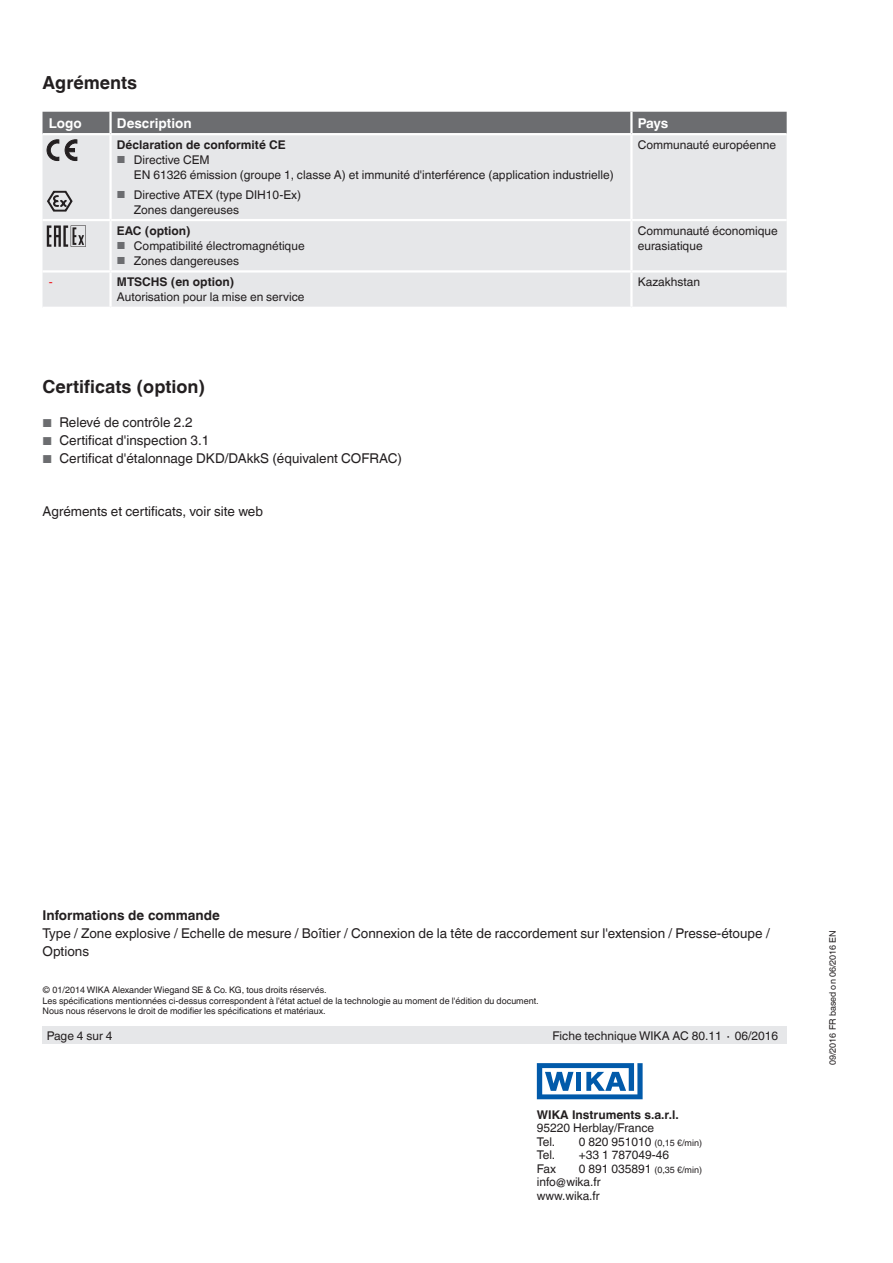
<style>
.page{position:relative;width:893px;height:1263px;background:#fff}
.page>*{position:absolute;margin:0;border:0;box-sizing:border-box;transform-origin:0 0}
.t1{font:700 18px "Helvetica World";color:#231f20}
.t2{font:13.5px/18px "Helvetica World";color:#231f20}
.t3{font:700 13.5px "Helvetica World";color:#231f20}
.t4{font:700 13.5px "Helvetica World";color:#fff}
.t5{font:12px/15px "Helvetica World";color:#231f20}
.t6{font:700 12px "Helvetica World";color:#231f20}
.t7{font:12px "Helvetica World";color:#ee1d23}
.t8{font:9px/10.5px "Helvetica World";color:#231f20}
.s1{font-size:10.2px;color:#6c6d70}
.s2{font-size:11.55px;color:#6c6d70}
.s3{font-size:12px}
</style>
<div class="page">
<svg style="left:537px;top:1063px;width:106px;height:36px"></svg>
<div style="left:43px;top:1027px;width:744px;height:17px;background:#e6e7e9"></div>
<div style="left:43px;top:112px;width:744px;height:21px;background:#6c6d70"></div>
<div style="left:43px;top:135px;width:744px;height:172px;background:#e6e7e9"></div>
<hr style="left:111px;top:219px;width:520px;height:2px;background:#fff">
<hr style="left:43px;top:270px;width:68px;height:3px;background:#fff">
<hr style="left:111px;top:270px;width:520px;height:3px;background:#fff">
<hr style="left:109px;top:273px;width:3px;height:34px;background:#fff">
<hr style="left:631px;top:270px;width:156px;height:3px;background:#fff">
<hr style="left:630px;top:273px;width:3px;height:34px;background:#fff">
<hr style="left:43px;top:219px;width:68px;height:2px;background:#fff">
<hr style="left:631px;top:219px;width:156px;height:2px;background:#fff">
<hr style="left:630px;top:135px;width:3px;height:84px;background:#fff">
<hr style="left:109px;top:135px;width:3px;height:84px;background:#fff">
<hr style="left:109px;top:112px;width:3px;height:21px;background:#fff">
<hr style="left:630px;top:112px;width:3px;height:21px;background:#fff">
<hr style="left:630px;top:221px;width:3px;height:49px;background:#fff">
<hr style="left:109px;top:221px;width:3px;height:49px;background:#fff">
<svg style="left:47px;top:140px;width:12px;height:21px"></svg>
<svg style="left:65px;top:140px;width:12px;height:21px"></svg>
<svg style="left:47px;top:191px;width:26px;height:21px"></svg>
<svg style="left:47px;top:225px;width:39px;height:22px"></svg>
<h1 class="t1" style="left:43px;top:73px;width:96px">Agréments</h1>
<p class="t4" style="left:49px;top:115px;width:34px">Logo</p>
<p class="t4" style="left:117px;top:115px;width:76px">Description</p>
<p class="t4" style="left:638px;top:115px;width:32px">Pays</p>
<p class="t6" style="left:117px;top:138px;width:170px">Déclaration de conformité CE</p>
<p class="t5" style="left:134px;top:153px;width:481px;text-indent:-17px"><span class="s1">■</span> Directive CEM<br>EN 61326 émission (groupe 1, classe A) et immunité d'interférence (application industrielle)</p>
<p class="t5" style="left:134px;top:187px;width:169px;text-indent:-17px"><span class="s1">■</span> Directive ATEX (type DIH10-Ex)<br>Zones dangereuses</p>
<p class="t5" style="left:638px;top:138px;width:140px">Communauté européenne</p>
<p class="t6" style="left:117px;top:224px;width:75px">EAC (option)</p>
<p class="t5" style="left:117px;top:238px;width:189px"><span class="s1">■</span> Compatibilité électromagnétique</p>
<p class="t5" style="left:117px;top:253px;width:124px"><span class="s1">■</span> Zones dangereuses</p>
<p class="t7" style="left:49px;top:275px;width:5px">-</p>
<p class="t6" style="left:117px;top:275px;width:119px">MTSCHS (en option)</p>
<p class="t5" style="left:117px;top:290px;width:189px">Autorisation pour la mise en service</p>
<h1 class="t1" style="left:43px;top:376px;width:164px">Certificats (option)</h1>
<p class="t2" style="left:43px;top:414px;width:152px"><span class="s2">■</span> Relevé de contrôle 2.2</p>
<p class="t2" style="left:43px;top:432px;width:168px"><span class="s2">■</span> Certificat d'inspection 3.1</p>
<p class="t2" style="left:43px;top:450px;width:361px"><span class="s2">■</span> Certificat d'étalonnage DKD/DAkkS (équivalent COFRAC)</p>
<p class="t2" style="left:43px;top:502px;width:222px">Agréments et certificats, voir site web</p>
<p class="t5" style="left:638px;top:223px;width:142px">Communauté économique eurasiatique</p>
<p class="t5" style="left:638px;top:275px;width:64px">Kazakhstan</p>
<p class="t3" style="left:43px;top:907px;width:179px">Informations de commande</p>
<p class="t2" style="left:43px;top:924px;width:729px">Type / Zone explosive / Echelle de mesure / Boîtier / Connexion de la tête de raccordement sur l'extension / Presse-étoupe /<br>Options</p>
<p class="t8" style="left:43px;top:985px;width:498px">© 01/2014 WIKA Alexander Wiegand SE &amp; Co. KG, tous droits réservés.<br>Les spécifications mentionnées ci-dessus correspondent à l'état actuel de la technologie au moment de l'édition du document.<br>Nous nous réservons le droit de modifier les spécifications et matériaux.</p>
<p class="t5" style="left:47px;top:1028px;width:67px">Page 4 sur 4</p>
<p class="t5" style="left:552px;top:1028px;width:227px">Fiche technique WIKA AC 80.11 ∙ 06/2016</p>
<p class="t6" style="left:537px;top:1107px;width:143px">WIKA Instruments s.a.r.l.</p>
<p class="t5" style="left:537px;top:1121px;width:119px;line-height:13.5px">95220 Herblay/France<br>Tel.</p>
<p class="t8" style="left:579px;top:1137px;width:125px"><span class="s3">0 820 951010</span> (0,15 €/min)</p>
<p class="t5" style="left:537px;top:1147px;width:20px">Tel.</p>
<p class="t5" style="left:579px;top:1147px;width:92px">+33 1 787049-46</p>
<p class="t5" style="left:537px;top:1161px;width:21px">Fax</p>
<p class="t8" style="left:579px;top:1164px;width:125px"><span class="s3">0 891 035891</span> (0,35 €/min)</p>
<p class="t5" style="left:537px;top:1175px;width:65px;line-height:13.5px">info@wika.fr www.wika.fr</p>
<p class="t8" style="left:827px;top:1065px;width:136px;rotate:-90deg">09/2016 FR based on 06/2016 EN</p>
</div>
